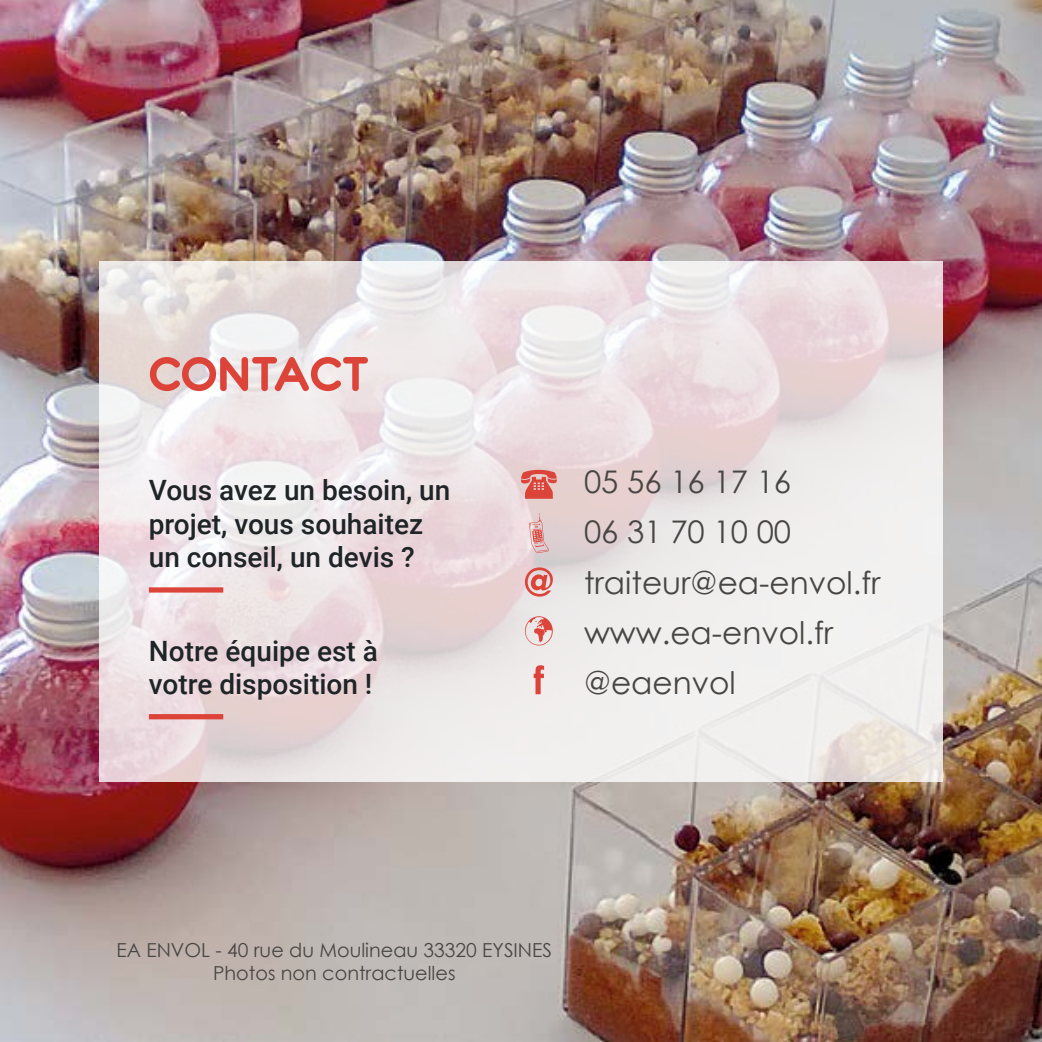
<style>
.page{position:relative;width:1042px;height:1042px;background:#fff}
.page>*{position:absolute;margin:0;border:0;box-sizing:border-box;transform-origin:0 0}
.t1{font:52.5px "Eurofurencebold";color:#dc4439}
.t2{font:31.15px/50.2px "Century Gothic";color:#484644}
.t3{font:500 28px/33.6px "Roboto";color:#1f2427}
.t4{font:19.25px/23.1px "Century Gothic";color:#484644;text-align:center}
</style>
<div class="page">
<img style="left:0;top:0;width:1042px;height:1042px">
<svg style="left:99px;top:260px;width:844px;height:521px"></svg>
<div style="left:149px;top:587px;width:74px;height:5px;background:#dc4439"></div>
<div style="left:149px;top:714px;width:74px;height:5px;background:#dc4439"></div>
<svg style="left:521px;top:470px;width:36px;height:29px"></svg>
<svg style="left:529px;top:513px;width:20px;height:40px"></svg>
<svg style="left:525px;top:567px;width:28px;height:29px"></svg>
<svg style="left:525px;top:616px;width:28px;height:29px"></svg>
<svg style="left:534px;top:665px;width:10px;height:29px"></svg>
<h1 class="t1" style="left:149px;top:348px;width:221px">CONTACT</h1>
<p class="t3" style="left:149px;top:472px;width:303px">Vous avez un besoin, un projet, vous souhaitez un conseil, un devis ?</p>
<p class="t3" style="left:149px;top:633px;width:231px">Notre équipe est à votre disposition !</p>
<p class="t2" style="left:584px;top:456px;width:298px">05 56 16 17 16<br>06 31 70 10 00 traiteur@ea-envol.fr www.ea-envol.fr @eaenvol</p>
<p class="t4" style="left:116px;top:938px;width:437px">EA ENVOL - 40 rue du Moulineau 33320 EYSINES<br>Photos non contractuelles</p>
</div>
